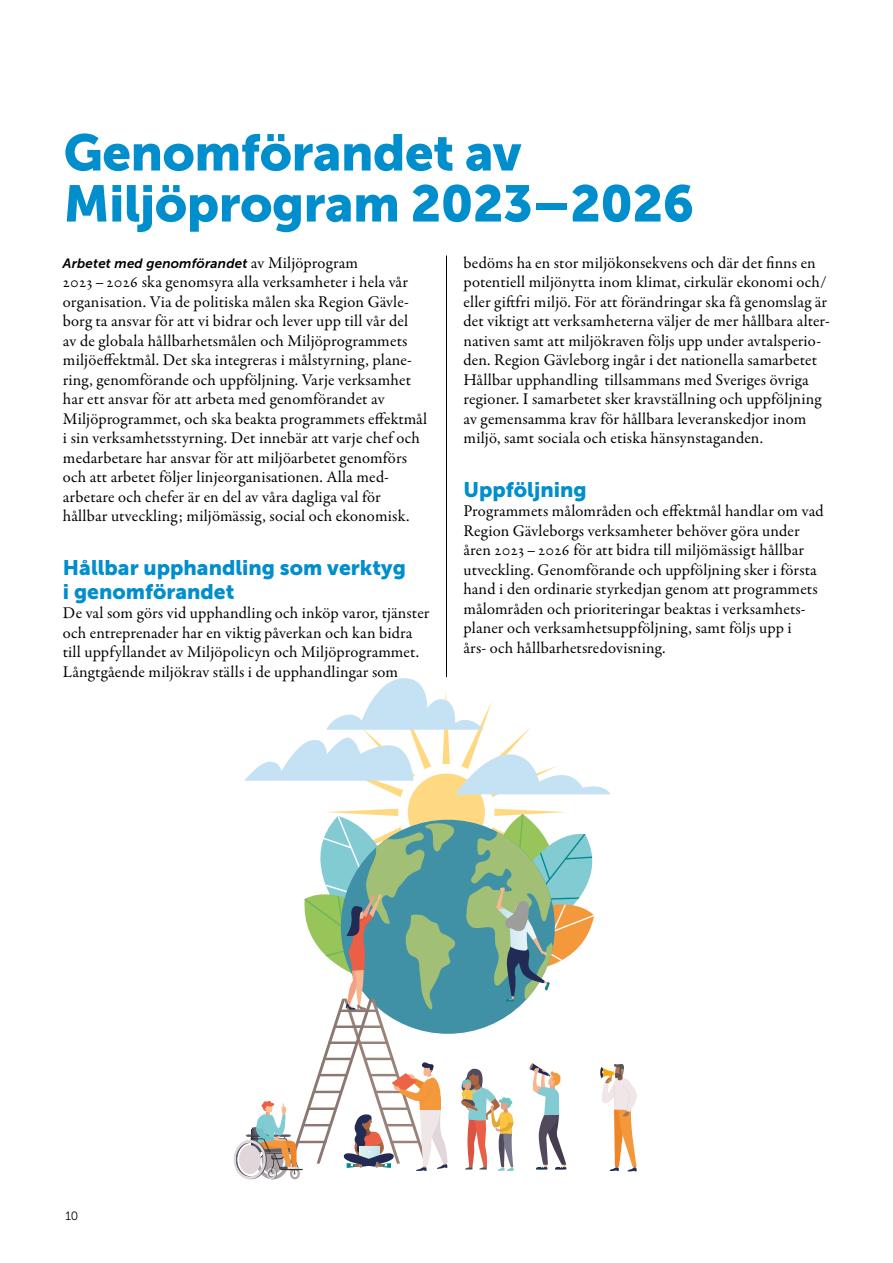
<style>
.page{position:relative;width:893px;height:1263px;background:#fff}
.page>*{position:absolute;margin:0;border:0;box-sizing:border-box;transform-origin:0 0}
.H1_Rubrik{font:51px/51px "Museo Sans 900";letter-spacing:-.01em;color:#008ecc}
.H2_Rubrik{font:21px/24px "Museo Sans 900";color:#008ecc}
.P_Bröd_första{font:16.5px/19.5px "Garamond Premr Pro";letter-spacing:.01em;color:#000}
.P_Bröd_första-2{font:italic 13.5px "Museo Sans 700";letter-spacing:.01em;color:#000}
.t1{font:12px "Museo Sans 300";color:#000}
.s1{font-family:"Garamond Premr Pro";font-style:normal;font-size:16.5px}
</style>
<div class="page">
<hr style="left:446px;top:256px;width:1px;height:421px;background:#000">
<svg style="left:326px;top:795px;width:240px;height:19px"></svg>
<div style="left:408px;top:773px;width:77px;height:78px;background:#ffd982;border-radius:50%"></div>
<svg style="left:244px;top:677px;width:367px;height:118px"></svg>
<svg style="left:234px;top:814px;width:403px;height:365px"></svg>
<h1 class="H1_Rubrik" style="left:64px;top:127px;width:632px">Genomförandet av<br>Miljöprogram 2023 – 2026</h1>
<p class="P_Bröd_första-2" style="left:63px;top:255px;width:297px">Arbetet med genomförandet <span class="s1">av Miljöprogram</span></p>
<p class="P_Bröd_första" style="left:63px;top:272px;width:366px">2023 – 2026 ska genomsyra alla verksamheter i hela vår organisation. Via de politiska målen ska Region Gävle&shy;borg ta ansvar för att vi bidrar och lever upp till vår del<br>av de globala hållbarhetsmålen och Miljöprogrammets miljöeffektmål. Det ska integreras i målstyrning, plane&shy;ring, genomförande och uppföljning. Varje verksamhet har ett ansvar för att arbeta med genomförandet av Miljöprogrammet, och ska beakta programmets effektmål i sin verksamhetsstyrning. Det innebär att varje chef och medarbetare har ansvar för att miljöarbetet genomförs och att arbetet följer linjeorganisationen. Alla med&shy;arbetare och chefer är en del av våra dagliga val för hållbar utveckling; miljömässig, social och ekonomisk.</p>
<h2 class="H2_Rubrik" style="left:63px;top:555px;width:344px">Hållbar upphandling som verktyg i genomförandet</h2>
<p class="P_Bröd_första" style="left:63px;top:604px;width:368px">De val som görs vid upphandling och inköp varor, tjänster och entreprenader har en viktig påverkan och kan bidra till uppfyllandet av Miljöpolicyn och Miljöprogrammet.<br>Långtgående miljökrav ställs i de upphandlingar som</p>
<p class="P_Bröd_första" style="left:463px;top:253px;width:368px">bedöms ha en stor miljökonsekvens och där det finns en potentiell miljönytta inom klimat, cirkulär ekonomi och/ eller giftfri miljö. För att förändringar ska få genomslag är det viktigt att verksamheterna väljer de mer hållbara alter&shy;nativen samt att miljökraven följs upp under avtalsperio&shy;den. Region Gävleborg ingår i det nationella samarbetet Hållbar upphandling tillsammans med Sveriges övriga regioner. I samarbetet sker kravställning och uppföljning av gemensamma krav för hållbara leveranskedjor inom miljö, samt sociala och etiska hänsynstaganden.</p>
<h2 class="H2_Rubrik" style="left:463px;top:477px;width:125px">Uppföljning</h2>
<p class="P_Bröd_första" style="left:463px;top:502px;width:362px">Programmets målområden och effektmål handlar om vad Region Gävleborgs verksamheter behöver göra under åren 2023 – 2026 för att bidra till miljömässigt hållbar utveckling. Genomförande och uppföljning sker i första hand i den ordinarie styrkedjan genom att programmets målområden och prioriteringar beaktas i verksamhets&shy;planer och verksamhetsuppföljning, samt följs upp i<br>års- och hållbarhetsredovisning.</p>
<p class="t1" style="left:65px;top:1210px;width:14px">10</p>
</div>
